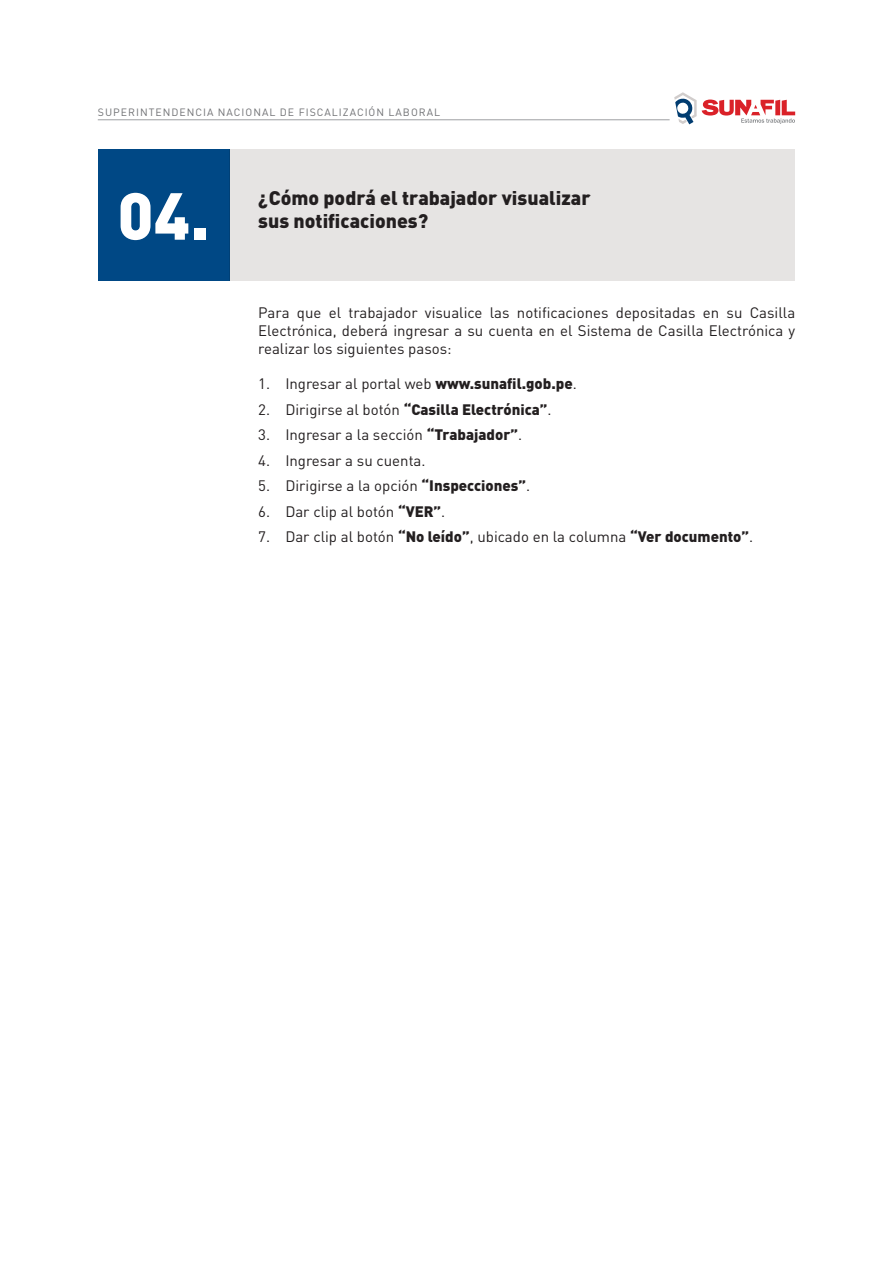
<style>
.page{position:relative;width:893px;height:1263px;background:#fff}
.page>*{position:absolute;margin:0;border:0;box-sizing:border-box;transform-origin:0 0}
.t1{font:900 65.4px "DIN Pro";color:#fff}
.t2{font:900 19.5px/23.4px "DIN Pro";color:#231f20}
.t3{font:15px/18px "DIN Pro";color:#231f20;text-align:justify}
.t4{font:900 15px "DIN Pro";color:#231f20}
.t5{font:10.5px "DIN Pro";letter-spacing:.095em;color:#6f7073}
.s1{font-weight:900}
.s2{font-weight:400}
</style>
<div class="page">
<svg style="left:674px;top:92px;width:121px;height:32px"></svg>
<hr style="left:98px;top:120px;width:572px;height:1px;background:#9d9fa2">
<div style="left:230px;top:149px;width:565px;height:132px;background:#e6e4e3"></div>
<div style="left:98px;top:149px;width:132px;height:132px;background:#004885"></div>
<p class="t5" style="left:98px;top:104px;width:344px">SUPERINTENDENCIA NACIONAL DE FISCALIZACIÓN LABORAL</p>
<h1 class="t1" style="left:117px;top:172px;width:93px">04.</h1>
<h2 class="t2" style="left:258px;top:185px;width:334px">¿Cómo podrá el trabajador visualizar sus notificaciones?</h2>
<p class="t3" style="left:258px;top:303px;width:538px">Para que el trabajador visualice las notificaciones depositadas en su Casilla Electrónica, deberá ingresar a su cuenta en el Sistema de Casilla Electrónica y realizar los siguientes pasos:</p>
<p class="t3" style="left:258px;top:374px;width:320px">1. Ingresar al portal web <span class="s1">www.sunafil.gob.pe</span>.</p>
<p class="t4" style="left:258px;top:399px;width:295px"><span class="s2">2. Dirigirse al botón</span> “Casilla Electrónica”<span class="s2">.</span></p>
<p class="t3" style="left:258px;top:425px;width:265px">3. Ingresar a la sección <span class="s1">“Trabajador”</span>.</p>
<p class="t3" style="left:258px;top:451px;width:169px">4. Ingresar a su cuenta.</p>
<p class="t3" style="left:258px;top:476px;width:273px">5. Dirigirse a la opción <span class="s1">“Inspecciones”</span>.</p>
<p class="t3" style="left:258px;top:502px;width:189px">6. Dar clip al botón <span class="s1">“VER”</span>.</p>
<p class="t3" style="left:258px;top:527px;width:496px">7. Dar clip al botón <span class="s1">“No leído”</span>, ubicado en la columna <span class="s1">“Ver documento”</span>.</p>
</div>
